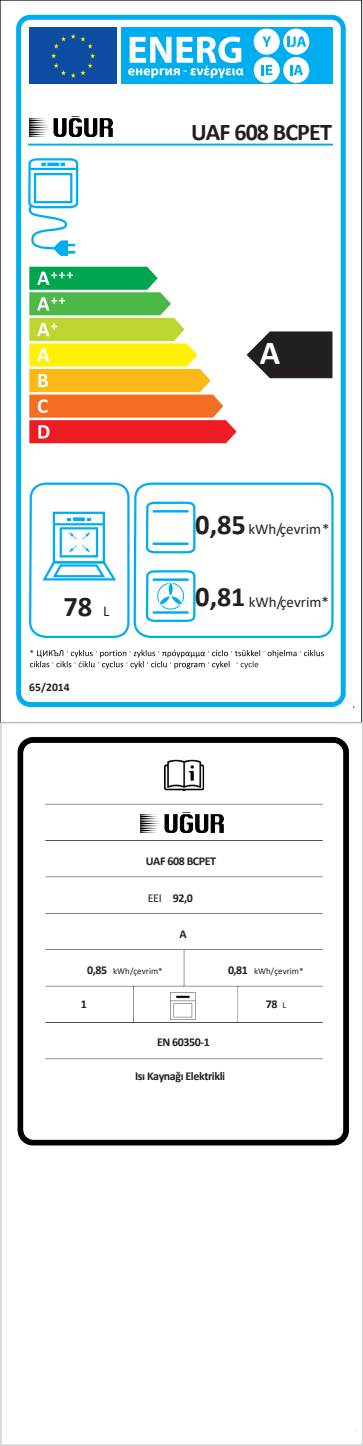
<style>
.page{position:relative;width:363px;height:1446px;background:#fff}
.page>*{position:absolute;margin:0;border:0;box-sizing:border-box;transform-origin:0 0}
.t1{font:700 33.75px "Calibri";color:#fff}
.t2{font:700 28.5px "Calibri";color:#231f20}
.t3{font:700 24px "Calibri";letter-spacing:-.035em;color:#231f20}
.t4{font:15.75px "Calibri";color:#fff}
.t5{font:15px "Calibri";color:#231f20}
.t6{font:700 12px "Calibri";letter-spacing:-.035em;color:#231f20}
.t7{font:700 12px "Calibri";letter-spacing:-.035em;color:#221e1f}
.t8{font:700 11.55px "Calibri";color:#231f20}
.t9{font:9px "Calibri";color:#231f20}
.s1{font-weight:400;font-size:15px}
.s2{font-weight:700;font-size:28.5px}
.s3{font-weight:700;font-size:27.9px}
.s4{font-weight:400}
</style>
<div class="page">
<svg style="left:16px;top:15px;width:330px;height:692px"></svg>
<hr style="left:28px;top:144px;width:305px;height:2px;background:#00aeef">
<svg style="left:29px;top:267px;width:208px;height:176px"></svg>
<svg style="left:28px;top:481px;width:103px;height:158px"></svg>
<svg style="left:132px;top:481px;width:203px;height:158px"></svg>
<svg style="left:145px;top:500px;width:52px;height:54px"></svg>
<svg style="left:145px;top:569px;width:52px;height:54px"></svg>
<svg style="left:26px;top:157px;width:53px;height:99px"></svg>
<div style="left:121px;top:28px;width:211px;height:56px;background:#00aeef"></div>
<div style="left:29px;top:28px;width:88px;height:56px;background:#0d4da1"></div>
<svg style="left:51px;top:34px;width:44px;height:44px"></svg>
<div style="left:254px;top:29px;width:26px;height:26px;background:#fff;border-radius:50%"></div>
<div style="left:254px;top:57px;width:26px;height:26px;background:#fff;border-radius:50%"></div>
<div style="left:283px;top:29px;width:26px;height:26px;background:#fff;border-radius:50%"></div>
<div style="left:283px;top:57px;width:26px;height:26px;background:#fff;border-radius:50%"></div>
<svg style="left:262px;top:37px;width:9px;height:10px"></svg>
<svg style="left:262px;top:65px;width:10px;height:10px"></svg>
<svg style="left:290px;top:65px;width:13px;height:10px"></svg>
<svg style="left:287px;top:37px;width:19px;height:10px"></svg>
<svg style="left:128px;top:37px;width:115px;height:41px"></svg>
<svg style="left:247px;top:331px;width:85px;height:47px;background:#413e3f"></svg>
<svg style="left:30px;top:650px;width:294px;height:19px"></svg>
<img style="left:0;top:722px;width:363px;height:724px">
<img style="left:171px;top:993px;width:25px;height:26px">
<img style="left:29px;top:116px;width:83px;height:21px">
<img style="left:140px;top:812px;width:83px;height:21px">
<h3 class="t4" style="left:183px;top:59px;width:6px">-</h3>
<h3 class="t3" style="left:191px;top:115px;width:142px">UAF 608 BCPET</h3>
<h1 class="t1" style="left:260px;top:329px;width:22px">A</h1>
<h2 class="t2" style="left:63px;top:586px;width:47px">78 <span class="s1">L</span></h2>
<p class="t8" style="left:29px;top:678px;width:42px">65/2014</p>
<p class="t5" style="left:195px;top:519px;width:136px"><span class="s2">0,85</span> kWh/çevrim*</p>
<p class="t5" style="left:195px;top:591px;width:135px"><span class="s2">0,</span><span class="s3">81</span> kWh/çevrim*</p>
<p class="t6" style="left:146px;top:852px;width:72px">UAF 608 BCPET</p>
<p class="t6" style="left:148px;top:889px;width:47px"><span class="s4">EEI</span> 92,0</p>
<p class="t6" style="left:180px;top:925px;width:9px">A</p>
<p class="t9" style="left:113px;top:965px;width:51px">kWh/çevrim*</p>
<p class="t6" style="left:228px;top:962px;width:22px">0,81</p>
<p class="t6" style="left:87px;top:962px;width:22px">0,85</p>
<p class="t9" style="left:254px;top:965px;width:51px">kWh/çevrim*</p>
<p class="t6" style="left:81px;top:995px;width:8px">1</p>
<p class="t6" style="left:266px;top:995px;width:13px">78</p>
<p class="t6" style="left:157px;top:1034px;width:54px">EN 60350-1</p>
<p class="t9" style="left:282px;top:999px;width:5px">L</p>
<p class="t7" style="left:135px;top:1067px;width:92px">Isı Kaynağı Elektrikli</p>
</div>
